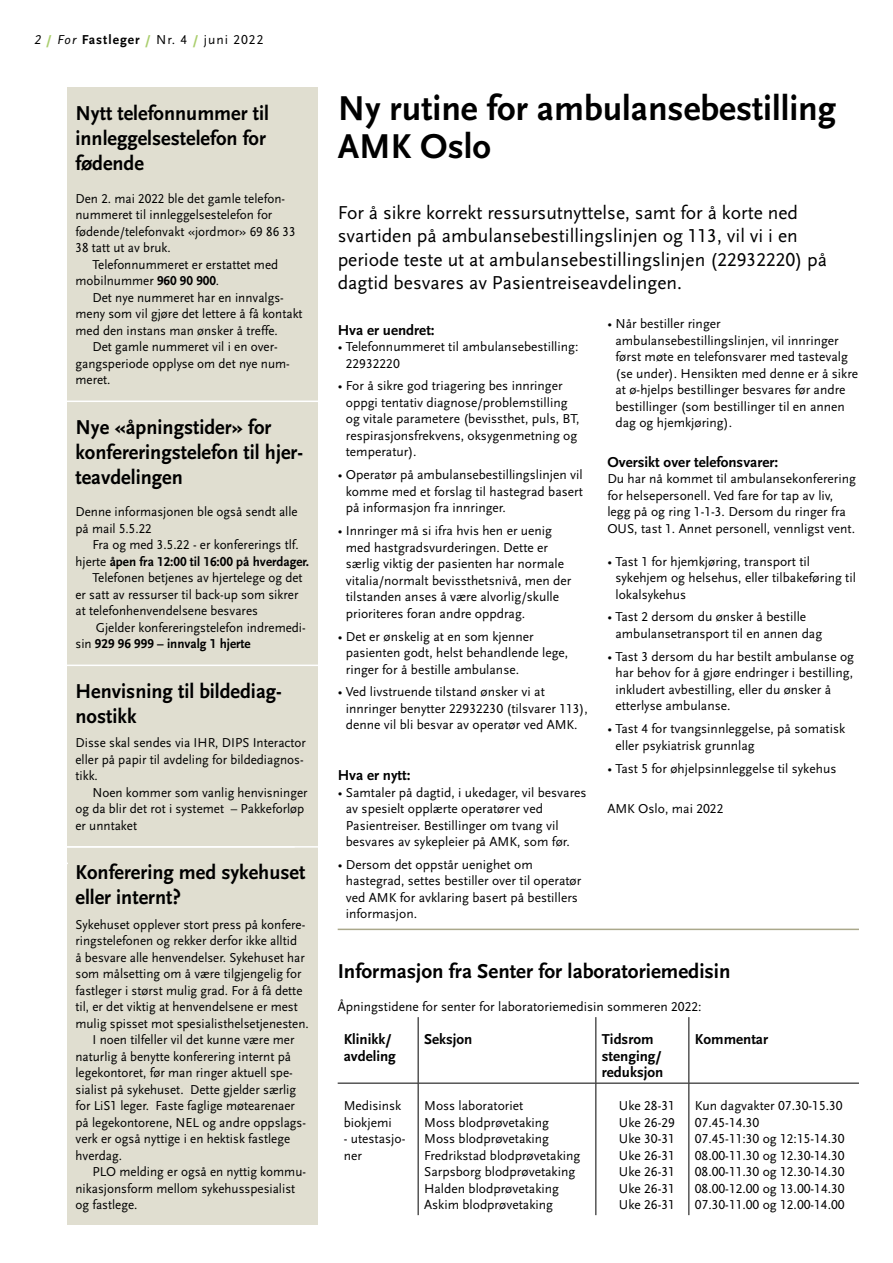
<style>
.page{position:relative;width:893px;height:1263px;background:#fff}
.page>*{position:absolute;margin:0;border:0;box-sizing:border-box;transform-origin:0 0}
.t1{font:700 36px/37.5px "Scala Sans LF";color:#000}
.t2{font:700 21px/25.2px "Scala Sans";color:#000}
.t3{font:19.5px/23.4px "Scala Sans LF";color:#000}
.t4{font:700 15px/16.5px "Scala Sans";color:#000}
.t5{font:13.5px/16.5px "Scala Sans LF";color:#000}
.t6{font:700 13.5px "Scala Sans LF";color:#000}
.t7{font:13.5px "Scala Sans LF";letter-spacing:.075em;color:#000}
.s1{font-style:italic}
.s2{font-weight:700;color:#aace6e}
.s3{font-weight:700}
.s4{font-weight:400}
</style>
<div class="page">
<hr style="left:338px;top:1083px;width:80px;height:1px;background:#000">
<hr style="left:418px;top:1083px;width:178px;height:1px;background:#000">
<hr style="left:596px;top:1083px;width:93px;height:1px;background:#000">
<hr style="left:689px;top:1083px;width:170px;height:1px;background:#000">
<hr style="left:418px;top:1017px;width:1px;height:66px;background:#000">
<hr style="left:595px;top:1017px;width:1px;height:66px;background:#000">
<hr style="left:688px;top:1017px;width:1px;height:66px;background:#000">
<hr style="left:418px;top:1083px;width:1px;height:132px;background:#000">
<hr style="left:595px;top:1083px;width:1px;height:132px;background:#000">
<hr style="left:688px;top:1083px;width:1px;height:132px;background:#000">
<div style="left:67px;top:87px;width:251px;height:1137px;background:#e0ded0"></div>
<hr style="left:338px;top:929px;width:521px;height:1px;background:#aaa88b">
<hr style="left:25px;top:401px;width:295px;height:1px;background:#fff">
<hr style="left:0;top:863px;width:68px;height:1px;background:#fff">
<hr style="left:43px;top:665px;width:295px;height:1px;background:#fff">
<hr style="left:43px;top:846px;width:295px;height:2px;background:#fff">
<p class="t7" style="left:34px;top:32px;width:231px"><span class="s1">2</span> <span class="s2">/</span> <span class="s1">For</span> <span class="s3">Fastleger</span> <span class="s2">/</span> Nr. 4 <span class="s2">/</span> juni 2022</p>
<h2 class="t2" style="left:75px;top:101px;width:195px">Nytt telefonnummer til innleggelsestelefon for fødende</h2>
<p class="t5" style="left:75px;top:190px;width:222px">Den 2. mai 2022 ble det gamle telefon&shy;nummeret til innleggelsestelefon for fødende/telefonvakt «jordmor» 69 86 33<br>38 tatt ut av bruk.</p>
<p class="t5" style="left:75px;top:256px;width:204px;text-indent:17px">Telefonnummeret er erstattet med mobilnummer <span class="s3">960 90 900</span>.</p>
<p class="t5" style="left:92px;top:289px;width:193px">Det nye nummeret har en innvalgs-</p>
<p class="t5" style="left:75px;top:306px;width:229px">meny som vil gjøre det lettere å få kontakt</p>
<p class="t5" style="left:75px;top:322px;width:204px">med den instans man ønsker å treffe.</p>
<p class="t5" style="left:92px;top:339px;width:187px">Det gamle nummeret vil i en over-</p>
<p class="t5" style="left:75px;top:355px;width:216px">gangsperiode opplyse om det nye num-</p>
<p class="t5" style="left:75px;top:372px;width:37px">meret.</p>
<h2 class="t2" style="left:75px;top:415px;width:229px">Nye «åpningstider» for konfereringstelefon til hjer&shy;teavdelingen</h2>
<p class="t5" style="left:75px;top:504px;width:224px">Denne informasjonen ble også sendt alle på mail 5.5.22</p>
<p class="t5" style="left:92px;top:537px;width:208px">Fra og med 3.5.22 - er konfererings tlf.</p>
<p class="t6" style="left:75px;top:554px;width:235px"><span class="s4">hjerte</span> åpen fra 12:00 til 16:00 på hverdager.</p>
<p class="t5" style="left:92px;top:570px;width:212px">Telefonen betjenes av hjertelege og det</p>
<p class="t5" style="left:75px;top:586px;width:224px">er satt av ressurser til back-up som sikrer</p>
<p class="t5" style="left:75px;top:603px;width:184px">at telefonhenvendelsene besvares</p>
<p class="t5" style="left:96px;top:619px;width:212px">Gjelder konfereringstelefon indremedi-</p>
<p class="t6" style="left:75px;top:636px;width:177px"><span class="s4">sin</span> 929 96 999 – innvalg 1 hjerte</p>
<h2 class="t2" style="left:75px;top:679px;width:208px">Henvisning til bildediag&shy;nostikk</h2>
<p class="t5" style="left:75px;top:735px;width:232px">Disse skal sendes via IHR, DIPS Interactor eller på papir til avdeling for bildediagnos&shy;tikk.</p>
<p class="t5" style="left:75px;top:784px;width:234px;text-indent:17px">Noen kommer som vanlig henvisninger og da blir det rot i systemet – Pakkeforløp er unntaket</p>
<h2 class="t2" style="left:75px;top:860px;width:231px">Konferering med sykehuset eller internt?</h2>
<p class="t5" style="left:75px;top:916px;width:231px">Sykehuset opplever stort press på konfere-</p>
<p class="t5" style="left:75px;top:933px;width:223px">ringstelefonen og rekker derfor ikke alltid</p>
<p class="t5" style="left:75px;top:949px;width:231px">å besvare alle henvendelser. Sykehuset har</p>
<p class="t5" style="left:75px;top:966px;width:227px">som målsetting om å være tilgjengelig for</p>
<p class="t5" style="left:75px;top:982px;width:229px">fastleger i størst mulig grad. For å få dette</p>
<p class="t5" style="left:75px;top:999px;width:224px">til, er det viktig at henvendelsene er mest</p>
<p class="t5" style="left:75px;top:1015px;width:235px">mulig spisset mot spesialisthelsetjenesten.</p>
<p class="t5" style="left:92px;top:1032px;width:203px">I noen tilfeller vil det kunne være mer</p>
<p class="t5" style="left:75px;top:1048px;width:217px">naturlig å benytte konferering internt på</p>
<p class="t5" style="left:75px;top:1065px;width:219px">legekontoret, før man ringer aktuell spe-</p>
<p class="t5" style="left:75px;top:1081px;width:222px">sialist på sykehuset. Dette gjelder særlig</p>
<p class="t5" style="left:75px;top:1098px;width:221px">for LiS1 leger. Faste faglige møtearenaer</p>
<p class="t5" style="left:75px;top:1114px;width:232px">på legekontorene, NEL og andre oppslags-</p>
<p class="t5" style="left:75px;top:1131px;width:216px">verk er også nyttige i en hektisk fastlege</p>
<p class="t5" style="left:75px;top:1147px;width:48px">hverdag.</p>
<p class="t5" style="left:92px;top:1164px;width:215px">PLO melding er også en nyttig kommu-</p>
<p class="t5" style="left:75px;top:1180px;width:221px">nikasjonsform mellom sykehusspesialist</p>
<p class="t5" style="left:75px;top:1197px;width:64px">og fastlege.</p>
<h1 class="t1" style="left:338px;top:91px;width:500px">Ny rutine for ambulansebestilling<br>AMK Oslo</h1>
<h3 class="t3" style="left:338px;top:201px;width:491px">For å sikre korrekt ressursutnyttelse, samt for å korte ned svartiden på ambulansebestillingslinjen og 113, vil vi i en periode teste ut at ambulansebestillingslinjen (22932220) på dagtid besvares av Pasientreiseavdelingen.</h3>
<p class="t4" style="left:338px;top:322px;width:99px">Hva er uendret:</p>
<p class="t5" style="left:346px;top:339px;width:234px;text-indent:-8px">• Telefonnummeret til ambulansebestilling:<br>22932220</p>
<p class="t5" style="left:346px;top:378px;width:235px;text-indent:-8px">• For å sikre god triagering bes innringer oppgi tentativ diagnose/problemstilling og vitale parametere (bevissthet, puls, BT, respirasjonsfrekvens, oksygenmetning og temperatur).</p>
<p class="t5" style="left:346px;top:467px;width:239px;text-align:justify;text-indent:-8px">• Operatør på ambulansebestillingslinjen vil komme med et forslag til hastegrad basert på informasjon fra innringer.</p>
<p class="t5" style="left:346px;top:523px;width:227px;text-indent:-8px">• Innringer må si ifra hvis hen er uenig med hastgradsvurderingen. Dette er særlig viktig der pasienten har normale vitalia/normalt bevissthetsnivå, men der tilstanden anses å være alvorlig/skulle prioriteres foran andre oppdrag.</p>
<p class="t5" style="left:346px;top:628px;width:224px;text-indent:-8px">• Det er ønskelig at en som kjenner pasienten godt, helst behandlende lege, ringer for å bestille ambulanse.</p>
<p class="t5" style="left:346px;top:684px;width:244px;text-indent:-8px">• Ved livstruende tilstand ønsker vi at innringer benytter 22932230 (tilsvarer 113), denne vil bli besvar av operatør ved AMK.</p>
<p class="t4" style="left:338px;top:767px;width:74px">Hva er nytt:</p>
<p class="t5" style="left:346px;top:784px;width:242px;text-indent:-8px">• Samtaler på dagtid, i ukedager, vil besvares av spesielt opplærte operatører ved Pasientreiser. Bestillinger om tvang vil besvares av sykepleier på AMK, som før.</p>
<p class="t5" style="left:346px;top:856px;width:237px;text-indent:-8px">• Dersom det oppstår uenighet om hastegrad, settes bestiller over til operatør ved AMK for avklaring basert på bestillers informasjon.</p>
<p class="t5" style="left:615px;top:316px;width:244px;text-indent:-8px">• Når bestiller ringer ambulansebestillingslinjen, vil innringer først møte en telefonsvarer med tastevalg (se under). Hensikten med denne er å sikre at ø-hjelps bestillinger besvares før andre bestillinger (som bestillinger til en annen dag og hjemkjøring).</p>
<p class="t4" style="left:607px;top:454px;width:172px">Oversikt over telefonsvarer:</p>
<p class="t5" style="left:607px;top:471px;width:250px">Du har nå kommet til ambulansekonferering for helsepersonell. Ved fare for tap av liv, legg på og ring 1-1-3. Dersom du ringer fra OUS, tast 1. Annet personell, vennligst vent.</p>
<p class="t5" style="left:615px;top:553px;width:242px;text-indent:-8px">• Tast 1 for hjemkjøring, transport til sykehjem og helsehus, eller tilbakeføring til lokalsykehus</p>
<p class="t5" style="left:615px;top:609px;width:208px;text-indent:-8px">• Tast 2 dersom du ønsker å bestille ambulansetransport til en annen dag</p>
<p class="t5" style="left:615px;top:648px;width:240px;text-indent:-8px">• Tast 3 dersom du har bestilt ambulanse og har behov for å gjøre endringer i bestilling, inkludert avbestilling, eller du ønsker å etterlyse ambulanse.</p>
<p class="t5" style="left:615px;top:721px;width:231px;text-indent:-8px">• Tast 4 for tvangsinnleggelse, på somatisk eller psykiatrisk grunnlag</p>
<p class="t5" style="left:607px;top:760px;width:231px">• Tast 5 for øhjelpsinnleggelse til sykehus</p>
<p class="t5" style="left:607px;top:801px;width:118px">AMK Oslo, mai 2022</p>
<h2 class="t2" style="left:338px;top:959px;width:394px">Informasjon fra Senter for laboratoriemedisin</h2>
<p class="t5" style="left:338px;top:999px;width:365px">Åpningstidene for senter for laboratoriemedisin sommeren 2022:</p>
<p class="t4" style="left:344px;top:1031px;width:54px">Klinikk/ avdeling</p>
<p class="t4" style="left:424px;top:1031px;width:50px">Seksjon</p>
<p class="t4" style="left:602px;top:1031px;width:63px">Tidsrom stenging/ reduksjon</p>
<p class="t4" style="left:695px;top:1031px;width:75px">Kommentar</p>
<p class="t5" style="left:344px;top:1098px;width:59px">Medisinsk biokjemi</p>
<p class="t5" style="left:344px;top:1131px;width:63px">- utestasjo&shy;ner</p>
<p class="t5" style="left:424px;top:1098px;width:158px">Moss laboratoriet<br>Moss blodprøvetaking<br>Moss blodprøvetaking<br>Fredrikstad blodprøvetaking<br>Sarpsborg blodprøvetaking<br>Halden blodprøvetaking<br>Askim blodprøvetaking</p>
<p class="t5" style="left:619px;top:1098px;width:58px;text-align:justify">Uke 28-31<br>Uke 26-29<br>Uke 30-31<br>Uke 26-31<br>Uke 26-31<br>Uke 26-31<br>Uke 26-31</p>
<p class="t5" style="left:695px;top:1098px;width:151px">Kun dagvakter 07.30-15.30<br>07.45-14.30<br>07.45-11:30 og 12:15-14.30<br>08.00-11.30 og 12.30-14.30<br>08.00-11.30 og 12.30-14.30<br>08.00-12.00 og 13.00-14.30<br>07.30-11.00 og 12.00-14.00</p>
</div>
